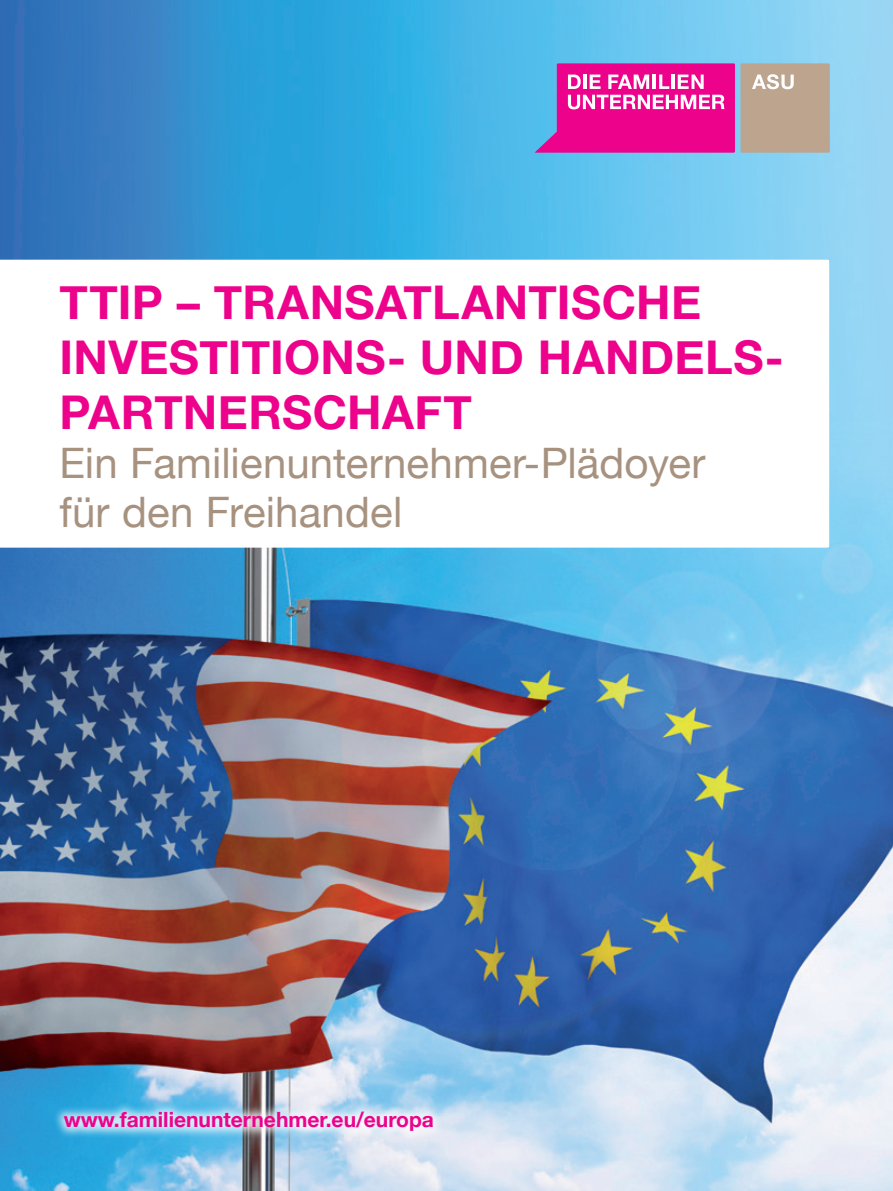
<style>
.page{position:relative;width:893px;height:1191px;background:#fff}
.page>*{position:absolute;margin:0;border:0;box-sizing:border-box;transform-origin:0 0}
.t1{font:700 46.5px/54.8px "Helvetica Neue";letter-spacing:.005em;color:#ed028c}
.t2{font:42px/48.8px "Helvetica Neue";letter-spacing:.005em;color:#a79280}
.t3{font:700 21px "Helvetica Neue";color:#ed028c}
</style>
<div class="page">
<img style="left:0;top:0;width:893px;height:1191px">
<div style="left:557px;top:63px;width:178px;height:90px;background:#ed028c"></div>
<svg style="left:568px;top:75px;width:13px;height:14px"></svg>
<hr style="left:583px;top:75px;width:3px;height:14px;background:#fff">
<svg style="left:590px;top:75px;width:11px;height:14px"></svg>
<svg style="left:608px;top:75px;width:41px;height:14px"></svg>
<hr style="left:653px;top:75px;width:3px;height:14px;background:#fff">
<svg style="left:659px;top:75px;width:10px;height:14px"></svg>
<hr style="left:671px;top:75px;width:3px;height:14px;background:#fff">
<svg style="left:678px;top:75px;width:26px;height:14px"></svg>
<svg style="left:568px;top:95px;width:157px;height:14px"></svg>
<svg style="left:740px;top:63px;width:90px;height:90px;background:#bda895"></svg>
<svg style="left:0;top:260px;width:829px;height:287px"></svg>
<div style="left:52px;top:1100px;width:392px;height:42px;background:#fff;opacity:.75"></div>
<p class="t1" style="left:60px;top:277px;width:726px">TTIP – TRANSATLANTISCHE<br>INVESTITIONS- UND HANDELS-<br>PARTNERSCHAFT</p>
<p class="t2" style="left:60px;top:441px;width:647px">Ein Familienunternehmer-Plädoyer für den Freihandel</p>
<p class="t3" style="left:64px;top:1103px;width:372px">www.familienunternehmer.eu/europa</p>
</div>
